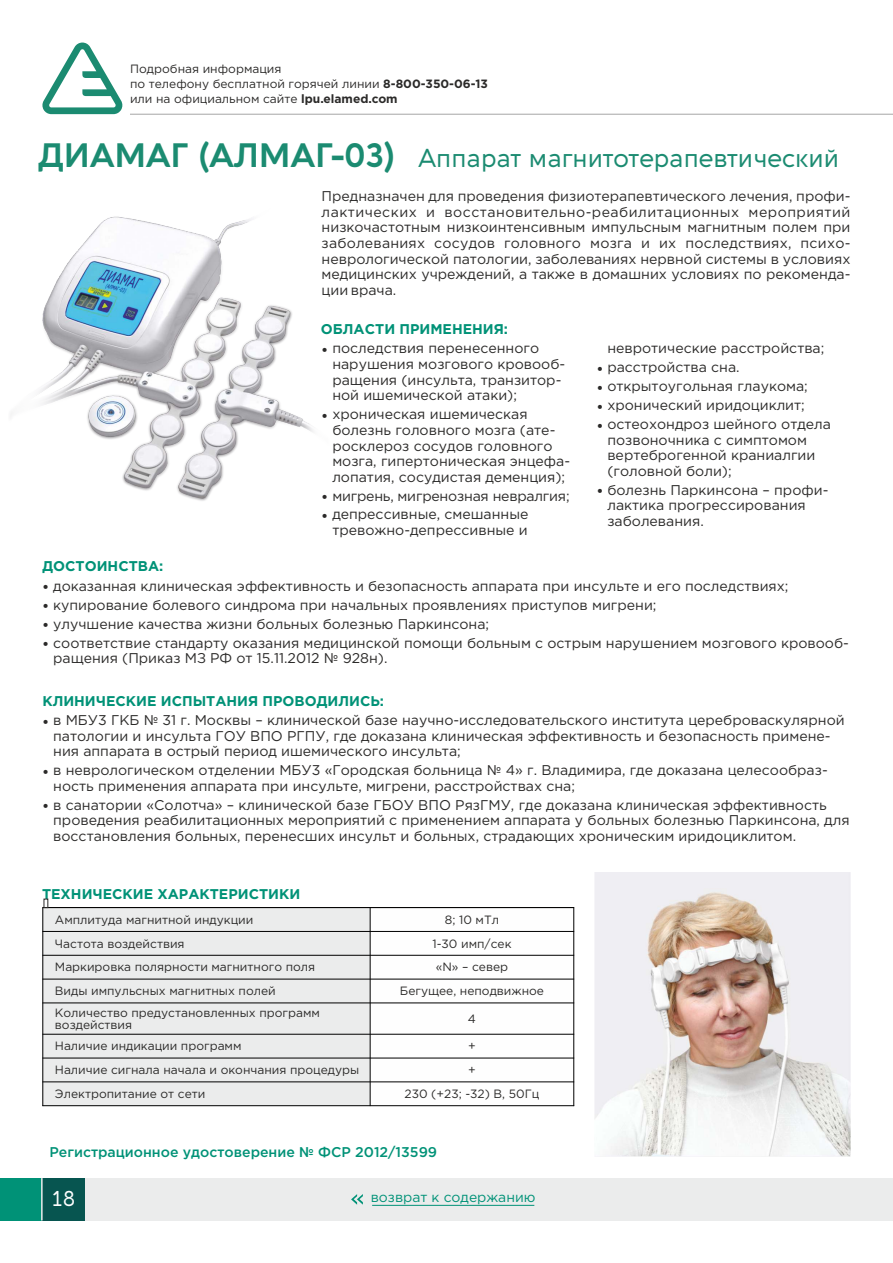
<style>
.page{position:relative;width:893px;height:1263px;background:#fff}
.page>*{position:absolute;margin:0;border:0;box-sizing:border-box;transform-origin:0 0}
.t1{font:25.5px "Aquawax Pro";color:#1b8b71}
.t2{font:21.15px "Aquawax Pro";color:#fefefe}
.t3{font:14.1px/15.6px "Gotham Pro";color:#2b2a29}
.t4{font:700 14.1px "Gotham Pro";color:#009277}
.t5{font:500 14.1px "Gotham Pro";color:#009277}
.t6{font:13.95px "Gotham Pro";color:#009277}
.t7{font:12px/15px "Gotham Pro";color:#2b2a29}
.s1{font-weight:700}
.s2{font-weight:700;font-size:33px}
</style>
<div class="page">
<img style="left:11px;top:216px;width:303px;height:285px">
<hr style="left:130px;top:114px;width:763px;height:1px;background:#818181">
<svg style="left:42px;top:43px;width:81px;height:71px"></svg>
<div style="left:43px;top:908px;width:327px;height:23px;background:#ebecec"></div>
<div style="left:43px;top:931px;width:327px;height:24px;background:#ebecec"></div>
<div style="left:43px;top:955px;width:327px;height:24px;background:#ebecec"></div>
<div style="left:43px;top:979px;width:327px;height:24px;background:#ebecec"></div>
<div style="left:43px;top:1003px;width:327px;height:31px;background:#ebecec"></div>
<div style="left:43px;top:1034px;width:327px;height:24px;background:#ebecec"></div>
<div style="left:43px;top:1058px;width:327px;height:24px;background:#ebecec"></div>
<div style="left:43px;top:1082px;width:327px;height:24px;background:#ebecec"></div>
<hr style="left:42px;top:907px;width:1px;height:199px;background:#000">
<hr style="left:370px;top:907px;width:1px;height:199px;background:#000">
<hr style="left:573px;top:907px;width:1px;height:199px;background:#000">
<hr style="left:42px;top:1105px;width:532px;height:1px;background:#000">
<hr style="left:42px;top:1081px;width:532px;height:1px;background:#000">
<hr style="left:42px;top:1058px;width:532px;height:1px;background:#000">
<hr style="left:42px;top:1034px;width:532px;height:1px;background:#000">
<hr style="left:42px;top:1002px;width:532px;height:1px;background:#000">
<hr style="left:42px;top:979px;width:532px;height:1px;background:#000">
<hr style="left:42px;top:955px;width:532px;height:1px;background:#000">
<hr style="left:42px;top:931px;width:532px;height:1px;background:#000">
<hr style="left:42px;top:907px;width:532px;height:1px;background:#000">
<img style="left:595px;top:872px;width:255px;height:285px">
<div style="left:0;top:1178px;width:893px;height:42px;background:#ebecec"></div>
<div style="left:0;top:1178px;width:42px;height:42px;background:#009277"></div>
<div style="left:42px;top:1178px;width:42px;height:42px;background:#075550"></div>
<hr style="left:41px;top:1178px;width:2px;height:42px;background:#ebecec">
<svg style="left:44px;top:899px;width:4px;height:9px"></svg>
<hr style="left:372px;top:1205px;width:162px;height:1px;background:#009277">
<svg style="left:351px;top:1194px;width:12px;height:11px"></svg>
<p class="t7" style="left:130px;top:62px;width:359px">Подробная информация<br>по телефону бесплатной горячей линии <span class="s1">8-800-350-06-13 </span>или на официальном сайте <span class="s1">lpu.elamed.com</span></p>
<h1 class="t1" style="left:39px;top:145px;width:801px"><span class="s2">ДИАМАГ (АЛМАГ-03)</span> Аппарат магнитотерапевтический</h1>
<p class="t3" style="left:322px;top:189px;width:530px;text-align:justify">Предназначен для проведения физиотерапевтического лечения, профи&shy;лактических и восстановительно-реабилитационных мероприятий низкочастотным низкоинтенсивным импульсным магнитным полем при заболеваниях сосудов головного мозга и их последствиях, психо&shy;неврологической патологии, заболеваниях нервной системы в условиях медицинских учреждений, а также в домашних условиях по рекоменда&shy;ции врача.</p>
<p class="t4" style="left:321px;top:324px;width:189px">ОБЛАСТИ ПРИМЕНЕНИЯ:</p>
<p class="t3" style="left:332px;top:342px;width:234px">последствия перенесенного нарушения мозгового кровооб&shy;ращения (инсульта, транзитор&shy;ной ишемической атаки);</p>
<p class="t3" style="left:332px;top:407px;width:239px">хроническая ишемическая болезнь головного мозга (ате&shy;росклероз сосудов головного мозга, гипертоническая энцефа&shy;лопатия, сосудистая деменция);</p>
<p class="t3" style="left:332px;top:487px;width:239px;line-height:18.9px">мигрень, мигренозная невралгия; депрессивные, смешанные</p>
<p class="t3" style="left:332px;top:523px;width:197px">тревожно-депрессивные и</p>
<p class="t3" style="left:607px;top:340px;width:225px;line-height:18.9px">невротические расстройства; расстройства сна. открытоугольная глаукома; хронический иридоциклит; остеохондроз шейного отдела</p>
<p class="t3" style="left:607px;top:433px;width:209px">позвоночника с симптомом вертеброгенной краниалгии (головной боли);</p>
<p class="t3" style="left:607px;top:483px;width:223px">болезнь Паркинсона – профи&shy;лактика прогрессирования заболевания.</p>
<p class="t4" style="left:42px;top:561px;width:122px">ДОСТОИНСТВА:</p>
<p class="t3" style="left:53px;top:577px;width:797px;line-height:18.9px">доказанная клиническая эффективность и безопасность аппарата при инсульте и его последствиях; купирование болевого синдрома при начальных проявлениях приступов мигрени;<br>улучшение качества жизни больных болезнью Паркинсона;<br>соответствие стандарту оказания медицинской помощи больным с острым нарушением мозгового кровооб-</p>
<p class="t3" style="left:53px;top:651px;width:336px">ращения (Приказ МЗ РФ от 15.11.2012 № 928н).</p>
<p class="t4" style="left:42px;top:695px;width:343px">КЛИНИЧЕСКИЕ ИСПЫТАНИЯ ПРОВОДИЛИСЬ:</p>
<p class="t3" style="left:53px;top:713px;width:793px">в МБУ3 ГКБ № 31 г. Москвы – клинической базе научно-исследовательского института цереброваскулярной патологии и инсульта ГОУ ВПО РГПУ, где доказана клиническая эффективность и безопасность примене&shy;ния аппарата в острый период ишемического инсульта;</p>
<p class="t3" style="left:53px;top:763px;width:776px">в неврологическом отделении МБУ3 «Городская больница № 4» г. Владимира, где доказана целесообраз&shy;ность применения аппарата при инсульте, мигрени, расстройствах сна;</p>
<p class="t3" style="left:53px;top:798px;width:798px">в санатории «Солотча» – клинической базе ГБОУ ВПО РязГМУ, где доказана клиническая эффективность проведения реабилитационных мероприятий с применением аппарата у больных болезнью Паркинсона, для восстановления больных, перенесших инсульт и больных, страдающих хроническим иридоциклитом.</p>
<p class="t4" style="left:42px;top:889px;width:260px">ТЕХНИЧЕСКИЕ ХАРАКТЕРИСТИКИ</p>
<p class="t7" style="left:55px;top:913px;width:200px">Амплитуда магнитной индукции</p>
<p class="t7" style="left:445px;top:913px;width:56px">8; 10 мТл</p>
<p class="t7" style="left:55px;top:937px;width:131px">Частота воздействия</p>
<p class="t7" style="left:432px;top:937px;width:81px">1-30 имп/сек</p>
<p class="t7" style="left:55px;top:960px;width:262px">Маркировка полярности магнитного поля</p>
<p class="t7" style="left:436px;top:960px;width:74px">«N» – север</p>
<p class="t7" style="left:55px;top:984px;width:222px">Виды импульсных магнитных полей</p>
<p class="t7" style="left:400px;top:984px;width:146px">Бегущее, неподвижное</p>
<p class="t7" style="left:55px;top:1007px;width:267px;line-height:12px">Количество предустановленных программ воздействия</p>
<p class="t7" style="left:468px;top:1012px;width:10px">4</p>
<p class="t7" style="left:55px;top:1039px;width:188px">Наличие индикации программ</p>
<p class="t7" style="left:468px;top:1039px;width:9px">+</p>
<p class="t7" style="left:55px;top:1063px;width:306px">Наличие сигнала начала и окончания процедуры</p>
<p class="t7" style="left:468px;top:1063px;width:9px">+</p>
<p class="t7" style="left:55px;top:1087px;width:152px">Электропитание от сети</p>
<p class="t7" style="left:405px;top:1087px;width:136px">230 (+23; -32) В, 50Гц</p>
<p class="t5" style="left:50px;top:1146px;width:389px">Регистрационное удостоверение № ФСР 2012/13599</p>
<h2 class="t2" style="left:51px;top:1187px;width:26px">18</h2>
<p class="t6" style="left:371px;top:1192px;width:166px">возврат к содержанию</p>
</div>
